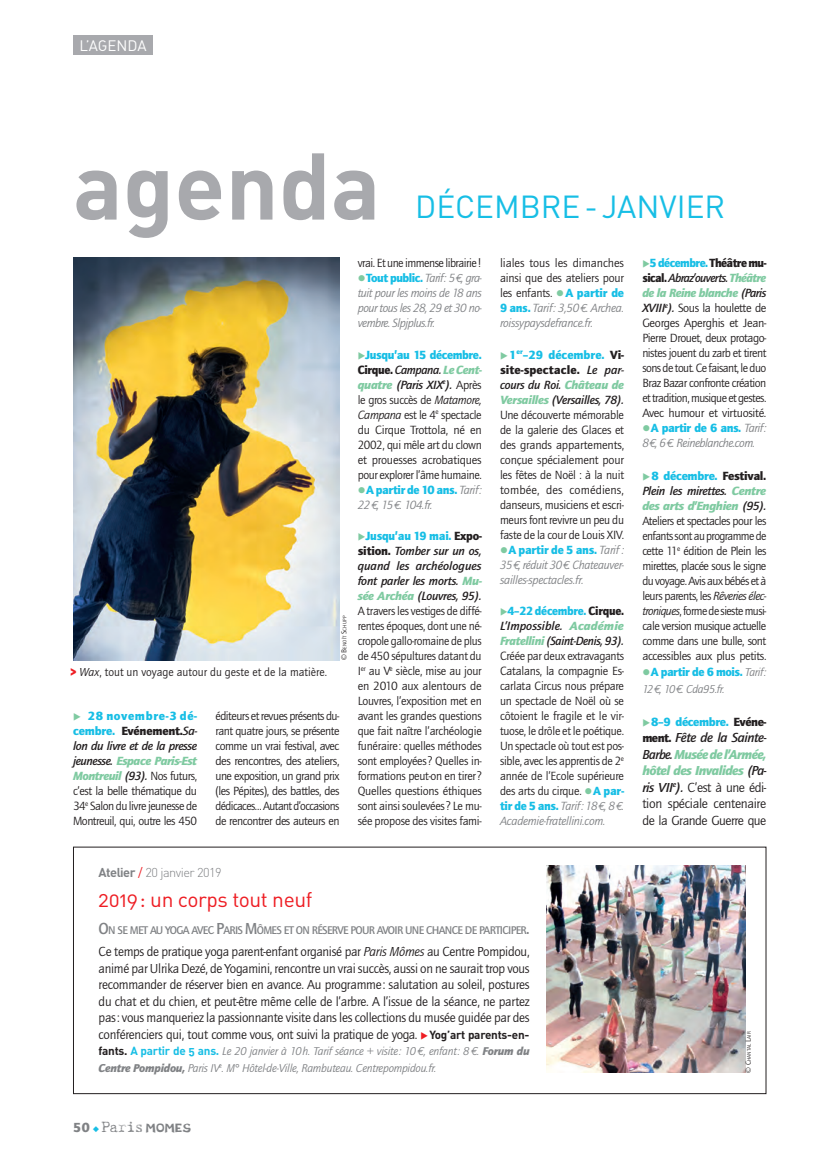
<style>
.page{position:relative;width:830px;height:1173px;background:#fff}
.page>*{position:absolute;margin:0;border:0;box-sizing:border-box;transform-origin:0 0}
.t1{font:700 93px "DIN";color:#a8a9ad}
.t2{font:31.5px "DIN";color:#17bee5}
.t3{font:21px "DIN Regular Alternate";letter-spacing:-.02em;color:#ee1d23}
.t4{font:15px "Harting";letter-spacing:-.05em;color:#808285}
.t5{font:15px "DIN Regular Alternate";color:#fff}
.t6{font:13.5px/16.5px "Quay Itc T";letter-spacing:-.03em;color:#231f20;text-align:justify}
.t7{font:300 12.75px "DIN";letter-spacing:-.04em;color:#808285}
.t8{font:12.3px/15px "Quay Itc T";letter-spacing:-.03em;color:#231f20;text-align:justify}
.t9{font:italic 12.3px/15px "Quay Itc T";letter-spacing:-.04em;color:#808285;text-align:justify}
.t10{font:900 12.3px "Quay Itc T";letter-spacing:-.035em;color:#17bee5}
.t11{font:12px "Quay Itc T";color:#231f20}
.t12{font:italic 11.7px/16.5px "Quay Itc T";letter-spacing:-.02em;color:#808285}
.t13{font:700 11.55px "Quay Itc T";letter-spacing:-.06em;color:#808285}
.t14{font:5.25px "Quay Itc T";color:#231f20}
.s1{font-weight:900;color:#ee1d23}
.s2{font-style:italic}
.s3{font-size:7.5px}
.s4{color:#7fcaa1}
.s5{font-weight:900;color:#17bee5}
.s6{font-weight:900}
.s7{font-weight:700;font-style:italic}
.s8{font-weight:900;font-style:italic;color:#7fcaa1}
.s9{font-weight:900;font-style:normal;color:#17bee5}
.s10{font-family:"Euro Mono";font-size:11.7px}
.s11{font-style:italic;color:#808285}
.s12{font-family:"Euro Mono";font-style:italic;font-size:11.7px;color:#808285}
.s13{font-weight:700}
.s14{font-family:"DIN Regular Alternate";font-weight:400;color:#ee1d23}
.s15{font-size:16.5px}
.s16{color:#ee1d23}
.s17{font-family:"DIN";font-weight:700;font-size:11.7px}
.s18{font-family:"DIN";font-weight:700;font-style:normal;color:#231f20}
.s19{font-family:"DIN Bold Alternate";font-style:normal;color:#17bee5}
.s20{font-family:"Euro Mono"}
.s21{font-weight:400;font-style:italic;font-size:11.7px;color:#808285}
.s22{color:#231f20}
.s23{font-weight:900;font-size:12.3px}
.s24{font-family:"Quay Itc T";font-weight:900;font-size:13.65px}
.s25{color:#17bee5}
.s26{font-family:"Black Forest";font-size:10.5px}
</style>
<div class="page">
<div style="left:73px;top:35px;width:80px;height:19px;background:#a8a9ad"></div>
<img style="left:73px;top:257px;width:266px;height:403px">
<div style="left:73px;top:846px;width:693px;height:248px;border:1px solid #231f20"></div>
<img style="left:546px;top:865px;width:199px;height:207px">
<p class="t5" style="left:80px;top:36px;width:68px">L’AGENDA</p>
<h1 class="t1" style="left:73px;top:125px;width:309px">agenda</h1>
<h2 class="t2" style="left:415px;top:187px;width:312px">DÉCEMBRE - JANVIER</h2>
<p class="t11" style="left:70px;top:665px;width:258px"><span class="s1">&gt;</span> <span class="s2">Wax</span>, tout un voyage autour du geste et de la matière.</p>
<p class="t14" style="left:341px;top:660px;width:46px;rotate:-90deg"><span class="s3">© B</span>enoît <span class="s3">S</span>chupp</p>
<p class="t8" style="left:73px;top:708px;width:126px"><span class="s4">◆</span> <span class="s5">28 novembre-3 dé&shy;cembre.</span> <span class="s6">Evénement.</span><span class="s7">Sa&shy;lon du livre et de la presse jeunesse.</span> <span class="s8">Espace Paris-Est Montreuil</span> <span class="s7">(93).</span> Nos futurs, c’est la belle thématique du 34<sup>e</sup> Salon du livre jeunesse de Montreuil, qui, outre les 450</p>
<p class="t8" style="left:215px;top:708px;width:126px">éditeurs et revues présents du&shy;rant quatre jours, se présente comme un vrai festival, avec des rencontres, des ateliers, une exposition, un grand prix (les Pépites), des battles, des dédicaces… Autant d’occasions de rencontrer des auteurs en</p>
<p class="t8" style="left:358px;top:255px;width:125px">vrai. Et une immense librairie!</p>
<p class="t9" style="left:358px;top:270px;width:126px"><span class="s4">●</span><span class="s9">Tout public.</span> Tarif: 5<span class="s10">€</span>, gra&shy;tuit pour les moins de 18 ans pour tous les 28, 29 et 30 no&shy;vembre. Slpjplus.fr.</p>
<p class="t8" style="left:358px;top:347px;width:126px"><span class="s4">◆</span><span class="s5">Jusqu’au 15 décembre.<br></span><span class="s6">Cirque.</span> <span class="s7">Campana.</span> <span class="s8">Le Cent&shy;quatre</span> <span class="s7">(Paris XIX</span><sup>e</sup><span class="s7">).</span> Après le gros succès de <span class="s2">Matamore, Campana</span> est le 4<sup>e</sup> spectacle du Cirque Trottola, né en 2002, qui mêle art du clown et prouesses acrobatiques pour explorer l’âme humaine.</p>
<p class="t9" style="left:358px;top:482px;width:126px"><span class="s4">●</span><span class="s9">A partir de 10 ans.</span> Tarif:<br>22<span class="s10">€</span>, 15<span class="s10">€</span>. 104.fr.</p>
<p class="t8" style="left:358px;top:528px;width:126px"><span class="s4">◆</span><span class="s5">Jusqu’au 19 mai.</span> <span class="s6">Expo&shy;sition.</span> <span class="s7">Tomber sur un os, quand les archéologues font parler les morts.</span> <span class="s8">Mu&shy;sée Archéa</span> <span class="s7">(Louvres, 95).<br></span>A travers les vestiges de diffé&shy;rentes époques, dont une né&shy;cropole gallo-romaine de plus de 450 sépultures datant du I<sup>er</sup> au V<sup>e</sup> siècle, mise au jour en 2010 aux alentours de Louvres, l’exposition met en avant les grandes questions que fait naître l’archéologie funéraire: quelles méthodes sont employées? Quelles in&shy;formations peut-on en tirer?<br>Quelles questions éthiques sont ainsi soulevées? Le mu&shy;sée propose des visites fami-</p>
<p class="t8" style="left:500px;top:255px;width:126px">liales tous les dimanches ainsi que des ateliers pour les enfants. <span class="s4">●</span><span class="s5">A partir de 9 ans.</span> <span class="s11">Tarif: 3,50</span><span class="s12">€</span><span class="s11">. Archea. roissypaysdefrance.fr.</span></p>
<p class="t8" style="left:500px;top:347px;width:126px"><span class="s4">◆</span><span class="s5">1</span><sup>er</sup><span class="s5">–29 décembre.</span> <span class="s6">Vi&shy;site-spectacle.</span> <span class="s7">Le par&shy;cours du Roi.</span> <span class="s8">Château de Versailles</span> <span class="s7">(Versailles, 78).<br></span>Une découverte mémorable de la galerie des Glaces et des grands appartements, conçue spécialement pour les fêtes de Noël : à la nuit tombée, des comédiens, danseurs, musiciens et escri&shy;meurs font revivre un peu du faste de la cour de Louis XIV.</p>
<p class="t9" style="left:500px;top:542px;width:126px"><span class="s4">●</span><span class="s9">A partir de 5 ans.</span> Tarif :<br>35<span class="s10">€</span>, réduit 30<span class="s10">€</span>. Chateauver&shy;sailles-spectacles.fr.</p>
<p class="t8" style="left:500px;top:603px;width:126px"><span class="s4">◆</span><span class="s5">4–22 décembre.</span> <span class="s6">Cirque.<br></span><span class="s7">L’Impossible.</span> <span class="s8">Académie Fratellini</span> <span class="s7">(Saint-Denis, 93).<br></span>Créée par deux extravagants Catalans, la compagnie Es&shy;carlata Circus nous prépare un spectacle de Noël où se côtoient le fragile et le vir&shy;tuose, le drôle et le poétique.<br>Un spectacle où tout est pos&shy;sible, avec les apprentis de 2<sup>e </sup>année de l’Ecole supérieure des arts du cirque. <span class="s4">●</span><span class="s5">A par&shy;tir de 5 ans.</span> <span class="s11">Tarif: 18</span><span class="s12">€</span><span class="s11">, 8</span><span class="s12">€</span><span class="s11">.<br>Academie-fratellini.com.</span></p>
<p class="t7" style="left:99px;top:865px;width:125px"><span class="s13">Atelier</span> <span class="s14">/</span> 20 janvier 2019</p>
<h3 class="t3" style="left:99px;top:886px;width:215px">2019: un corps tout neuf</h3>
<p class="t13" style="left:99px;top:923px;width:432px"><span class="s15">O</span>N SE MET AU YOGA AVEC <span class="s15">P</span>ARIS <span class="s15">M</span>ÔMES ET ON RÉSERVE POUR AVOIR UNE CHANCE DE PARTICIPER<span class="s15">.</span></p>
<p class="t6" style="left:99px;top:943px;width:432px">Ce temps de pratique yoga parent-enfant organisé par <span class="s2">Paris Mômes</span> au Centre Pompidou, animé par Ulrika Dezé, de Yogamini, rencontre un vrai succès, aussi on ne saurait trop vous recommander de réserver bien en avance. Au programme: salutation au soleil, postures du chat et du chien, et peut-être même celle de l’arbre. A l’issue de la séance, ne partez pas: vous manqueriez la passionnante visite dans les collections du musée guidée par des conférenciers qui, tout comme vous, ont suivi la pratique de yoga. <span class="s16">◆</span><span class="s17">Yog’art parents-en-</span></p>
<p class="t12" style="left:99px;top:1043px;width:432px"><span class="s18">fants.</span> <span class="s19">A partir de 5 ans.</span> Le 20 janvier à 10h. Tarif séance + visite: 10<span class="s20">€</span>, enfant: 8<span class="s20">€</span>. <span class="s6">Forum du<br>Centre Pompidou,</span> Paris IV<sup>e</sup>. M° Hôtel-de-Ville, Rambuteau. Centrepompidou.fr.</p>
<p class="t8" style="left:642px;top:255px;width:126px"><span class="s4">◆</span><span class="s5">5 décembre.</span> <span class="s6">Théâtre mu&shy;sical.</span> <span class="s7">Abraz’ouverts.</span> <span class="s8">Théâtre de la Reine blanche</span> <span class="s7">(Paris XVIII</span><sup>e</sup><span class="s7">).</span> Sous la houlette de Georges Aperghis et Jean-Pierre Drouet, deux protago&shy;nistes jouent du zarb et tirent sons de tout. Ce faisant, le duo Braz Bazar confronte création et tradition, musique et gestes.<br>Avec humour et virtuosité.</p>
<p class="t9" style="left:642px;top:420px;width:126px"><span class="s4">●</span><span class="s9">A partir de 6 ans.</span> Tarif:<br>8<span class="s10">€</span>, 6<span class="s10">€</span>. Reineblanche.com.</p>
<p class="t8" style="left:642px;top:468px;width:126px"><span class="s4">◆</span><span class="s5">8 décembre.</span> <span class="s6">Festival.<br></span><span class="s7">Plein les mirettes.</span> <span class="s8">Centre des arts d’Enghien</span> <span class="s7">(95).<br></span>Ateliers et spectacles pour les enfants sont au programme de cette 11<sup>e</sup> édition de Plein les mirettes, placée sous le signe du voyage. Avis aux bébés et à leurs parents, les <span class="s2">Rêveries élec&shy;troniques</span>, forme de sieste musi&shy;cale version musique actuelle comme dans une bulle, sont accessibles aux plus petits.</p>
<p class="t10" style="left:642px;top:665px;width:125px"><span class="s4">●</span>A partir de 6 mois. <span class="s21">Tarif:</span></p>
<p class="t12" style="left:642px;top:680px;width:84px">12<span class="s20">€</span>, 10<span class="s20">€</span>. Cda95.fr.</p>
<p class="t10" style="left:642px;top:714px;width:125px"><span class="s4">◆</span>8–9 décembre. <span class="s22">Evéne-</span></p>
<p class="t6" style="left:642px;top:729px;width:126px"><span class="s23">ment.</span> <span class="s7">Fête de la Sainte-Barbe.</span> <span class="s8">Musée de l’Armée, hôtel des Invalides</span> <span class="s7">(Pa&shy;ris VII</span><sup>e</sup><span class="s7">).</span> C’est à une édi&shy;tion spéciale centenaire de la Grande Guerre que</p>
<p class="t14" style="left:746px;top:1072px;width:43px;rotate:-90deg"><span class="s3">© C</span>hantal <span class="s3">L</span>air</p>
<p class="t4" style="left:73px;top:1120px;width:119px"><span class="s24">50</span> <span class="s25">◆</span>Paris <span class="s26">MOMES</span></p>
</div>
